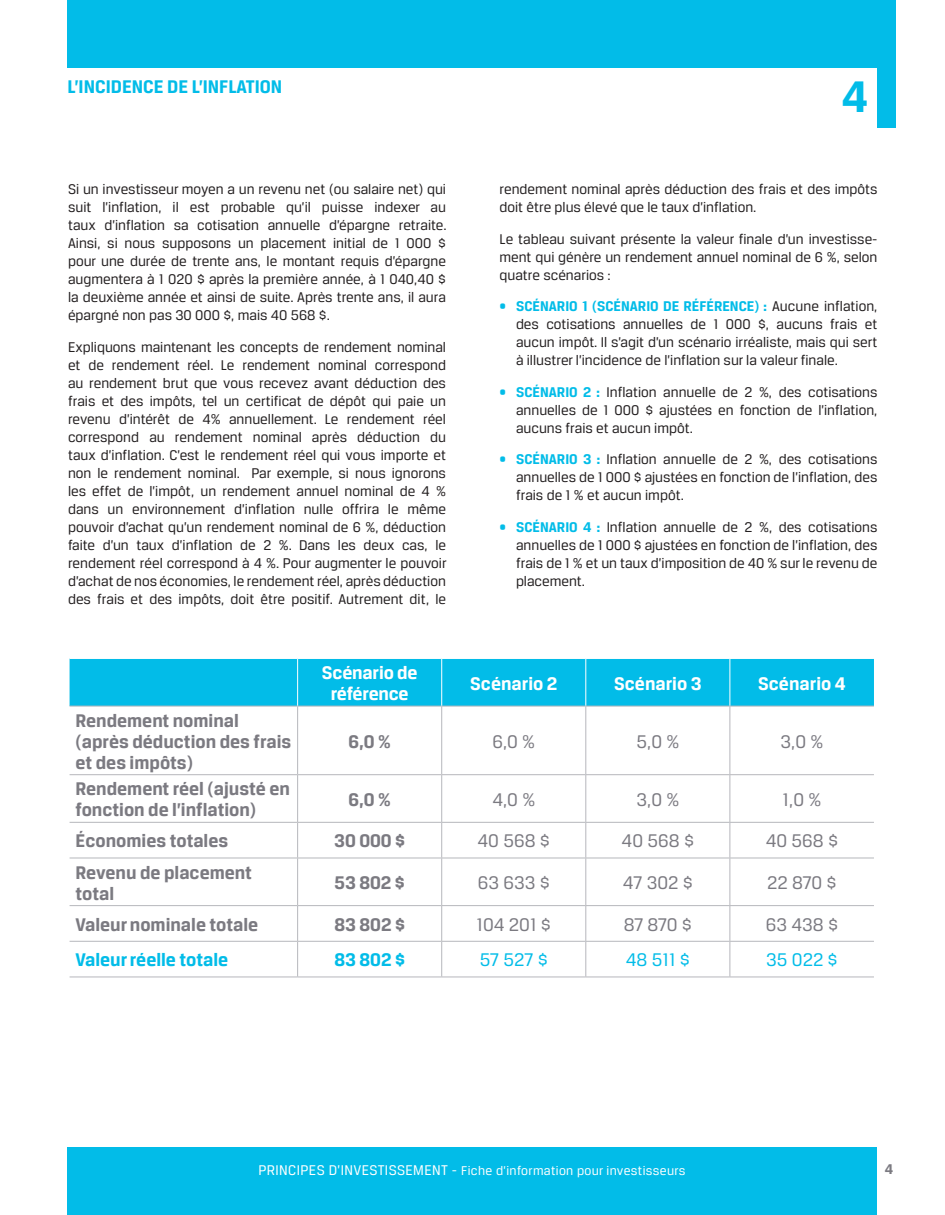
<style>
.page{position:relative;width:945px;height:1215px;background:#fff}
.page>*{position:absolute;margin:0;border:0;box-sizing:border-box;transform-origin:0 0}
.t1{font:700 47.1px "Breuer Text";color:#02bce8}
.t2{font:700 19.5px/21px "Breuer Text";color:#7b7a81}
.t3{font:19.5px "Breuer Text";color:#7b7a81}
.t4{font:700 19.5px "Breuer Text";color:#02bce8}
.t5{font:700 19.5px/21px "Breuer Text";color:#fff;text-align:center}
.t6{font:19.5px "Breuer Text";color:#02bce8}
.t7{font:15px/18px "Breuer Text";color:#231f20;text-align:justify}
.t8{font:700 15px "Breuer Text";color:#7b7a81}
.t9{font:13.5px "Breuer Text";letter-spacing:.025em;color:#fff}
.s1{color:#02bce8}
.s2{font-weight:700;color:#02bce8}
.s3{font-size:15px}
</style>
<div class="page">
<div style="left:68px;top:0;width:810px;height:68px;background:#02bce8"></div>
<div style="left:68px;top:1148px;width:810px;height:67px;background:#02bce8"></div>
<div style="left:877px;top:0;width:18px;height:127px;background:#02bce8"></div>
<div style="left:70px;top:659px;width:804px;height:47px;background:#02bce8"></div>
<hr style="left:70px;top:706px;width:228px;height:1px;background:#b6b7bc">
<hr style="left:297px;top:706px;width:1px;height:68px;background:#b6b7bc">
<hr style="left:70px;top:774px;width:228px;height:1px;background:#b6b7bc">
<hr style="left:298px;top:706px;width:144px;height:1px;background:#b6b7bc">
<hr style="left:442px;top:706px;width:144px;height:1px;background:#b6b7bc">
<hr style="left:586px;top:706px;width:144px;height:1px;background:#b6b7bc">
<hr style="left:730px;top:706px;width:144px;height:1px;background:#b6b7bc">
<hr style="left:298px;top:774px;width:144px;height:1px;background:#b6b7bc">
<hr style="left:442px;top:774px;width:144px;height:1px;background:#b6b7bc">
<hr style="left:586px;top:774px;width:144px;height:1px;background:#b6b7bc">
<hr style="left:730px;top:774px;width:144px;height:1px;background:#b6b7bc">
<hr style="left:298px;top:822px;width:144px;height:1px;background:#b6b7bc">
<hr style="left:442px;top:822px;width:144px;height:1px;background:#b6b7bc">
<hr style="left:586px;top:822px;width:144px;height:1px;background:#b6b7bc">
<hr style="left:730px;top:822px;width:144px;height:1px;background:#b6b7bc">
<hr style="left:298px;top:858px;width:144px;height:1px;background:#b6b7bc">
<hr style="left:442px;top:858px;width:144px;height:1px;background:#b6b7bc">
<hr style="left:586px;top:858px;width:144px;height:1px;background:#b6b7bc">
<hr style="left:730px;top:858px;width:144px;height:1px;background:#b6b7bc">
<hr style="left:298px;top:905px;width:144px;height:1px;background:#b6b7bc">
<hr style="left:442px;top:905px;width:144px;height:1px;background:#b6b7bc">
<hr style="left:586px;top:905px;width:144px;height:1px;background:#b6b7bc">
<hr style="left:730px;top:905px;width:144px;height:1px;background:#b6b7bc">
<hr style="left:298px;top:941px;width:144px;height:1px;background:#b6b7bc">
<hr style="left:442px;top:941px;width:144px;height:1px;background:#b6b7bc">
<hr style="left:586px;top:941px;width:144px;height:1px;background:#b6b7bc">
<hr style="left:730px;top:941px;width:144px;height:1px;background:#b6b7bc">
<hr style="left:298px;top:977px;width:144px;height:1px;background:#b6b7bc">
<hr style="left:442px;top:977px;width:144px;height:1px;background:#b6b7bc">
<hr style="left:586px;top:977px;width:144px;height:1px;background:#b6b7bc">
<hr style="left:730px;top:977px;width:144px;height:1px;background:#b6b7bc">
<hr style="left:441px;top:706px;width:1px;height:68px;background:#b6b7bc">
<hr style="left:585px;top:706px;width:1px;height:68px;background:#b6b7bc">
<hr style="left:730px;top:706px;width:1px;height:68px;background:#b6b7bc">
<hr style="left:441px;top:775px;width:1px;height:47px;background:#b6b7bc">
<hr style="left:585px;top:775px;width:1px;height:47px;background:#b6b7bc">
<hr style="left:730px;top:775px;width:1px;height:47px;background:#b6b7bc">
<hr style="left:441px;top:823px;width:1px;height:35px;background:#b6b7bc">
<hr style="left:585px;top:823px;width:1px;height:35px;background:#b6b7bc">
<hr style="left:730px;top:823px;width:1px;height:35px;background:#b6b7bc">
<hr style="left:441px;top:858px;width:1px;height:47px;background:#b6b7bc">
<hr style="left:585px;top:858px;width:1px;height:47px;background:#b6b7bc">
<hr style="left:730px;top:858px;width:1px;height:47px;background:#b6b7bc">
<hr style="left:441px;top:906px;width:1px;height:35px;background:#b6b7bc">
<hr style="left:585px;top:906px;width:1px;height:35px;background:#b6b7bc">
<hr style="left:730px;top:906px;width:1px;height:35px;background:#b6b7bc">
<hr style="left:441px;top:942px;width:1px;height:35px;background:#b6b7bc">
<hr style="left:585px;top:942px;width:1px;height:35px;background:#b6b7bc">
<hr style="left:730px;top:942px;width:1px;height:35px;background:#b6b7bc">
<hr style="left:297px;top:659px;width:1px;height:47px;background:#fff">
<hr style="left:441px;top:659px;width:1px;height:47px;background:#fff">
<hr style="left:585px;top:659px;width:1px;height:47px;background:#fff">
<hr style="left:730px;top:659px;width:1px;height:47px;background:#fff">
<hr style="left:70px;top:822px;width:228px;height:1px;background:#b6b7bc">
<hr style="left:70px;top:977px;width:228px;height:1px;background:#b6b7bc">
<hr style="left:70px;top:858px;width:228px;height:1px;background:#b6b7bc">
<hr style="left:70px;top:941px;width:228px;height:1px;background:#b6b7bc">
<hr style="left:70px;top:905px;width:228px;height:1px;background:#b6b7bc">
<hr style="left:297px;top:775px;width:1px;height:47px;background:#b6b7bc">
<hr style="left:297px;top:823px;width:1px;height:35px;background:#b6b7bc">
<hr style="left:297px;top:858px;width:1px;height:47px;background:#b6b7bc">
<hr style="left:297px;top:906px;width:1px;height:35px;background:#b6b7bc">
<hr style="left:297px;top:942px;width:1px;height:35px;background:#b6b7bc">
<h2 class="t4" style="left:68px;top:76px;width:216px">L’INCIDENCE DE L’INFLATION</h2>
<p class="t7" style="left:68px;top:180px;width:380px">Si un investisseur moyen a un revenu net (ou salaire net) qui suit l’inflation, il est probable qu’il puisse indexer au taux d’inflation sa cotisation annuelle d’épargne retraite.<br>Ainsi, si nous supposons un placement initial de 1 000 $ pour une durée de trente ans, le montant requis d’épargne augmentera à 1 020 $ après la première année, à 1 040,40 $ la deuxième année et ainsi de suite. Après trente ans, il aura épargné non pas 30 000 $, mais 40 568 $.</p>
<p class="t7" style="left:68px;top:338px;width:380px">Expliquons maintenant les concepts de rendement nominal et de rendement réel. Le rendement nominal correspond au rendement brut que vous recevez avant déduction des frais et des impôts, tel un certificat de dépôt qui paie un revenu d’intérêt de 4% annuellement. Le rendement réel correspond au rendement nominal après déduction du taux d’inflation. C’est le rendement réel qui vous importe et non le rendement nominal. Par exemple, si nous ignorons les effet de l’impôt, un rendement annuel nominal de 4 % dans un environnement d’inflation nulle offrira le même pouvoir d’achat qu’un rendement nominal de 6 %, déduction faite d’un taux d’inflation de 2 %. Dans les deux cas, le rendement réel correspond à 4 %. Pour augmenter le pouvoir d’achat de nos économies, le rendement réel, après déduction des frais et des impôts, doit être positif. Autrement dit, le</p>
<h1 class="t1" style="left:842px;top:71px;width:28px">4</h1>
<p class="t7" style="left:500px;top:180px;width:380px">rendement nominal après déduction des frais et des impôts doit être plus élevé que le taux d’inflation.</p>
<p class="t7" style="left:500px;top:230px;width:380px">Le tableau suivant présente la valeur finale d’un investisse&shy;ment qui génère un rendement annuel nominal de 6 %, selon quatre scénarios :</p>
<p class="t7" style="left:516px;top:297px;width:363px;text-indent:-16px"><span class="s1">•</span> <span class="s2">SCÉNARIO 1 (SCÉNARIO DE RÉFÉRENCE) :</span> Aucune inflation, des cotisations annuelles de 1 000 $, aucuns frais et aucun impôt. Il s’agit d’un scénario irréaliste, mais qui sert à illustrer l’incidence de l’inflation sur la valeur finale.</p>
<p class="t7" style="left:516px;top:383px;width:363px;text-indent:-16px"><span class="s1">•</span> <span class="s2">SCÉNARIO 2 :</span> Inflation annuelle de 2 %, des cotisations annuelles de 1 000 $ ajustées en fonction de l’inflation, aucuns frais et aucun impôt.</p>
<p class="t7" style="left:516px;top:450px;width:363px;text-indent:-16px"><span class="s1">•</span> <span class="s2">SCÉNARIO 3 :</span> Inflation annuelle de 2 %, des cotisations annuelles de 1 000 $ ajustées en fonction de l’inflation, des frais de 1 % et aucun impôt.</p>
<p class="t7" style="left:516px;top:518px;width:363px;text-indent:-16px"><span class="s1">•</span> <span class="s2">SCÉNARIO 4 :</span> Inflation annuelle de 2 %, des cotisations annuelles de 1 000 $ ajustées en fonction de l’inflation, des frais de 1 % et un taux d’imposition de 40 % sur le revenu de placement.</p>
<h2 class="t2" style="left:76px;top:710px;width:217px">Rendement nominal (après déduction des frais et des impôts)</h2>
<h2 class="t5" style="left:322px;top:662px;width:97px">Scénario de référence</h2>
<h2 class="t5" style="left:470px;top:673px;width:89px">Scénario 2</h2>
<h2 class="t5" style="left:614px;top:673px;width:89px">Scénario 3</h2>
<h2 class="t5" style="left:758px;top:673px;width:89px">Scénario 4</h2>
<h2 class="t2" style="left:349px;top:731px;width:44px">6,0 %</h2>
<h2 class="t3" style="left:492px;top:731px;width:44px">6,0 %</h2>
<h2 class="t3" style="left:636px;top:731px;width:44px">5,0 %</h2>
<h2 class="t3" style="left:781px;top:731px;width:44px">3,0 %</h2>
<h2 class="t2" style="left:76px;top:778px;width:216px">Rendement réel (ajusté en fonction de l’inflation)</h2>
<h2 class="t2" style="left:349px;top:789px;width:44px">6,0 %</h2>
<h2 class="t3" style="left:492px;top:789px;width:44px">4,0 %</h2>
<h2 class="t3" style="left:636px;top:789px;width:44px">3,0 %</h2>
<h2 class="t3" style="left:783px;top:789px;width:40px">1,0 %</h2>
<h2 class="t2" style="left:76px;top:830px;width:154px">Économies totales</h2>
<h2 class="t2" style="left:334px;top:830px;width:72px">30 000 $</h2>
<h2 class="t3" style="left:478px;top:831px;width:74px">40 568 $</h2>
<h2 class="t3" style="left:622px;top:831px;width:74px">40 568 $</h2>
<h2 class="t3" style="left:766px;top:831px;width:74px">40 568 $</h2>
<h2 class="t2" style="left:76px;top:862px;width:178px">Revenu de placement total</h2>
<h2 class="t2" style="left:335px;top:872px;width:72px">53 802 $</h2>
<h2 class="t3" style="left:478px;top:872px;width:74px">63 633 $</h2>
<h2 class="t3" style="left:623px;top:872px;width:72px">47 302 $</h2>
<h2 class="t3" style="left:767px;top:872px;width:71px">22 870 $</h2>
<h2 class="t2" style="left:76px;top:914px;width:184px">Valeur nominale totale</h2>
<h2 class="t2" style="left:335px;top:914px;width:72px">83 802 $</h2>
<h2 class="t3" style="left:477px;top:914px;width:76px">104 201 $</h2>
<h2 class="t3" style="left:624px;top:914px;width:70px">87 870 $</h2>
<h2 class="t3" style="left:766px;top:914px;width:74px">63 438 $</h2>
<h2 class="t4" style="left:76px;top:949px;width:154px">Valeur réelle totale</h2>
<h2 class="t4" style="left:335px;top:949px;width:72px">83 802 $</h2>
<h2 class="t6" style="left:480px;top:950px;width:70px">57 527 $</h2>
<h2 class="t6" style="left:626px;top:950px;width:66px">48 511 $</h2>
<h2 class="t6" style="left:766px;top:950px;width:73px">35 022 $</h2>
<p class="t9" style="left:258px;top:1164px;width:429px"><span class="s3">PRINCIPES D’INVESTISSEMENT -</span> Fiche d’information pour investisseurs</p>
<p class="t8" style="left:885px;top:1161px;width:10px">4</p>
</div>
